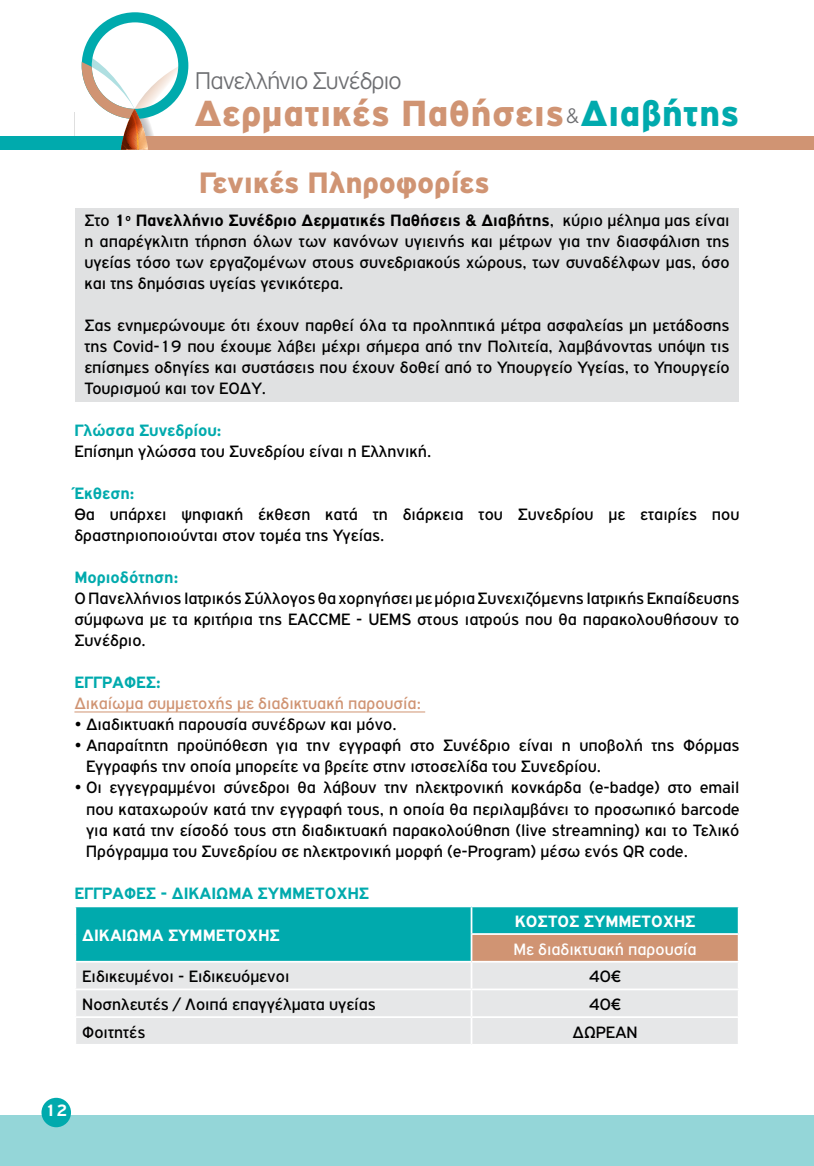
<style>
.page{position:relative;width:814px;height:1166px;background:#fff}
.page>*{position:absolute;margin:0;border:0;box-sizing:border-box;transform-origin:0 0}
.t1{font:900 38.85px "PF Highway Gothic";letter-spacing:.01em;color:#d09473}
.t2{font:900 31.5px "PF Highway Gothic";letter-spacing:-.005em;color:#d09473}
.t3{font:300 25.72px "PF Highway Gothic";letter-spacing:-.04em;color:#6d6e71}
.t4{font:17.5px/21px "PF Highway Gothic";color:#000;text-align:justify}
.t5{font:700 17.5px "PF Highway Gothic";color:#00aaad}
.t6{font:17.5px "PF Highway Gothic";color:#d09473}
.t7{font:700 17.5px "PF Highway Gothic";color:#fff}
.t8{font:17.5px "PF Highway Gothic";color:#fff}
.s1{font-weight:300;font-size:22.4px;color:#6d6e71}
.s2{color:#00aaad}
.s3{font-weight:700}
</style>
<div class="page">
<div style="left:145px;top:136px;width:669px;height:14px;background:#d09473"></div>
<div style="left:0;top:136px;width:144px;height:14px;background:#00aaad"></div>
<div style="left:0;top:1115px;width:814px;height:51px;background:#94d6d8"></div>
<svg style="left:74px;top:12px;width:115px;height:138px"></svg>
<div style="left:41px;top:1098px;width:30px;height:29px;background:#00aaad;border-radius:50%"></div>
<div style="left:75px;top:208px;width:663px;height:194px;background:#e0e1e2"></div>
<hr style="left:74px;top:712px;width:351px;height:1px;background:#d09473">
<div style="left:76px;top:907px;width:661px;height:54px;background:#00aaad"></div>
<div style="left:471px;top:934px;width:267px;height:28px;background:#d09473"></div>
<div style="left:76px;top:963px;width:661px;height:81px;background:#e6e7e8"></div>
<hr style="left:470px;top:907px;width:2px;height:26px;background:#fff">
<hr style="left:470px;top:933px;width:269px;height:2px;background:#fff">
<hr style="left:470px;top:935px;width:2px;height:26px;background:#fff">
<hr style="left:737px;top:935px;width:2px;height:26px;background:#fff">
<hr style="left:471px;top:961px;width:268px;height:1px;background:#fff">
<hr style="left:470px;top:962px;width:2px;height:26px;background:#fff">
<hr style="left:74px;top:988px;width:397px;height:2px;background:#fff">
<hr style="left:471px;top:988px;width:268px;height:2px;background:#fff">
<hr style="left:470px;top:990px;width:2px;height:26px;background:#fff">
<hr style="left:74px;top:1016px;width:397px;height:2px;background:#fff">
<hr style="left:471px;top:1016px;width:268px;height:2px;background:#fff">
<hr style="left:470px;top:1018px;width:2px;height:26px;background:#fff">
<h3 class="t3" style="left:195px;top:67px;width:208px">Πανελλήνιο Συνέδριο</h3>
<h1 class="t1" style="left:195px;top:92px;width:546px">Δερματικές Παθήσεις<span class="s1">&amp;</span><span class="s2">Διαβήτης</span></h1>
<h2 class="t2" style="left:199px;top:165px;width:292px">Γενικές Πληροφορίες</h2>
<p class="t4" style="left:84px;top:210px;width:646px">Στο <span class="s3">1</span><sup>o</sup> <span class="s3">Πανελλήνιο Συνέδριο Δερματικές Παθήσεις &amp; Διαβήτης</span>, κύριο μέλημα μας είναι η απαρέγκλιτη τήρηση όλων των κανόνων υγιεινής και μέτρων για την διασφάλιση της υγείας τόσο των εργαζομένων στους συνεδριακούς χώρους, των συναδέλφων μας, όσο και της δημόσιας υγείας γενικότερα.</p>
<p class="t4" style="left:84px;top:315px;width:646px">Σας ενημερώνουμε ότι έχουν παρθεί όλα τα προληπτικά μέτρα ασφαλείας μη μετάδοσης της Covid-19 που έχουμε λάβει μέχρι σήμερα από την Πολιτεία, λαμβάνοντας υπόψη τις επίσημες οδηγίες και συστάσεις που έχουν δοθεί από το Υπουργείο Υγείας, το Υπουργείο Τουρισμού και τον ΕΟΔΥ.</p>
<p class="t5" style="left:74px;top:421px;width:149px">Γλώσσα Συνεδρίου:</p>
<p class="t4" style="left:74px;top:441px;width:358px">Επίσημη γλώσσα του Συνεδρίου είναι η Ελληνική.</p>
<p class="t5" style="left:74px;top:484px;width:62px">Έκθεση:</p>
<p class="t4" style="left:74px;top:504px;width:666px">Θα υπάρχει ψηφιακή έκθεση κατά τη διάρκεια του Συνεδρίου με εταιρίες που δραστηριοποιούνται στον τομέα της Υγείας.</p>
<p class="t5" style="left:74px;top:568px;width:105px">Μοριοδότηση:</p>
<p class="t4" style="left:74px;top:588px;width:666px">Ο Πανελλήνιος Ιατρικός Σύλλογος θα χορηγήσει με μόρια Συνεχιζόμενης Ιατρικής Εκπαίδευσης σύμφωνα με τα κριτήρια της EACCME - UEMS στους ιατρούς που θα παρακολουθήσουν το Συνέδριο.</p>
<p class="t5" style="left:74px;top:673px;width:88px">ΕΓΓΡΑΦΕΣ:</p>
<p class="t6" style="left:74px;top:694px;width:348px">Δικαίωμα συμμετοχής με διαδικτυακή παρουσία:</p>
<p class="t4" style="left:74px;top:714px;width:324px">• Διαδικτυακή παρουσία συνέδρων και μόνο.</p>
<p class="t4" style="left:86px;top:735px;width:655px;text-indent:-12px">• Απαραίτητη προϋπόθεση για την εγγραφή στο Συνέδριο είναι η υποβολή της Φόρμας<br>Εγγραφής την οποία μπορείτε να βρείτε στην ιστοσελίδα του Συνεδρίου.</p>
<p class="t4" style="left:86px;top:777px;width:655px;text-indent:-11px">• Οι εγγεγραμμένοι σύνεδροι θα λάβουν την ηλεκτρονική κονκάρδα (e-badge) στο email που καταχωρούν κατά την εγγραφή τους, η οποία θα περιλαμβάνει το προσωπικό barcode για κατά την είσοδό τους στη διαδικτυακή παρακολούθηση (live streamning) και το Τελικό Πρόγραμμα του Συνεδρίου σε ηλεκτρονική μορφή (e-Program) μέσω ενός QR code.</p>
<p class="t5" style="left:74px;top:883px;width:296px">ΕΓΓΡΑΦΕΣ - ΔΙΚΑΙΩΜΑ ΣΥΜΜΕΤΟΧΗΣ</p>
<p class="t7" style="left:82px;top:925px;width:199px">ΔΙΚΑΙΩΜΑ ΣΥΜΜΕΤΟΧΗΣ</p>
<p class="t7" style="left:514px;top:912px;width:182px">ΚΟΣΤΟΣ ΣΥΜΜΕΤΟΧΗΣ</p>
<p class="t8" style="left:513px;top:939px;width:185px">Με διαδικτυακή παρουσία</p>
<p class="t4" style="left:82px;top:966px;width:209px">Ειδικευμένοι - Ειδικευόμενοι</p>
<p class="t4" style="left:589px;top:966px;width:34px">40€</p>
<p class="t4" style="left:82px;top:994px;width:295px">Νοσηλευτές / Λοιπά επαγγέλματα υγείας</p>
<p class="t4" style="left:589px;top:994px;width:34px">40€</p>
<p class="t4" style="left:82px;top:1021px;width:65px">Φοιτητές</p>
<p class="t4" style="left:572px;top:1021px;width:66px">ΔΩΡΕΑΝ</p>
<p class="t7" style="left:45px;top:1100px;width:24px">12</p>
</div>
